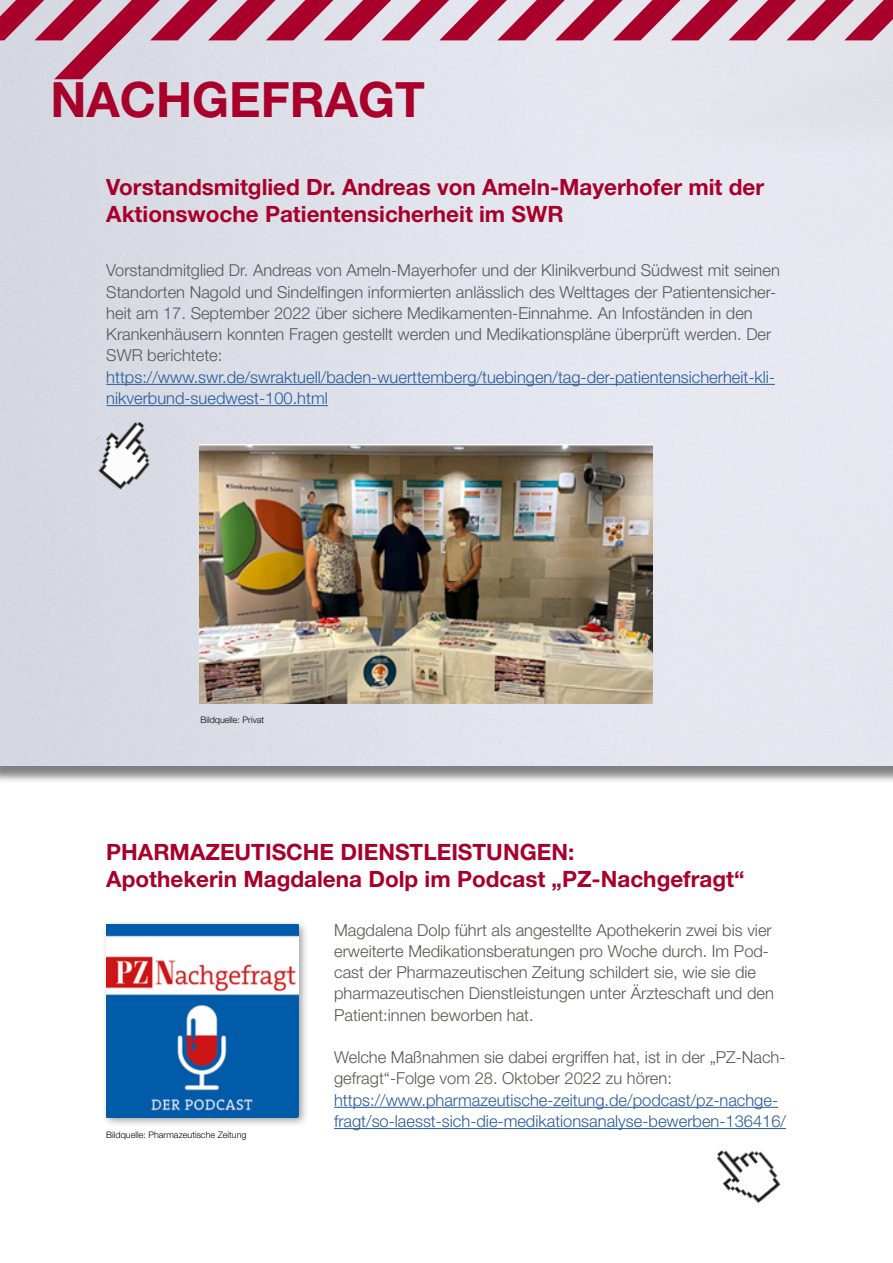
<style>
.page{position:relative;width:893px;height:1263px;background:#fff}
.page>*{position:absolute;margin:0;border:0;box-sizing:border-box;transform-origin:0 0}
.t1{font:700 48.75px "Helvetica Neue LT";color:#a8002b}
.t2{font:700 22.5px/27px "Helvetica Neue LT";color:#a8002b}
.t3{font:300 16.5px/21.3px "Helvetica Neue LT";color:#575754}
.t4{font:300 16.5px/21.3px "Helvetica Neue LT";color:#275b9b}
.t5{font:300 9px "Helvetica Neue LT";color:#000}
</style>
<div class="page">
<div style="left:0;top:0;width:893px;height:784px;background:#000;opacity:.5"></div>
<img style="left:0;top:79px;width:893px;height:686px">
<svg style="left:0;top:0;width:893px;height:79px;background:#d0a5b7"></svg>
<hr style="left:334px;top:1107px;width:444px;height:1px;background:#275b9b">
<hr style="left:334px;top:1128px;width:452px;height:1px;background:#275b9b">
<div style="left:101px;top:919px;width:209px;height:209px;background:#000;opacity:.4"></div>
<img style="left:106px;top:924px;width:192px;height:193px">
<hr style="left:106px;top:384px;width:669px;height:1px;background:#275b9b">
<hr style="left:106px;top:405px;width:222px;height:1px;background:#275b9b">
<img style="left:200px;top:445px;width:453px;height:258px">
<img style="left:694px;top:1128px;width:93px;height:76px">
<img style="left:75px;top:400px;width:105px;height:107px">
<h1 class="t1" style="left:50px;top:70px;width:376px">NACHGEFRAGT</h1>
<h2 class="t2" style="left:106px;top:173px;width:659px">Vorstandsmitglied Dr. Andreas von Ameln-Mayerhofer mit der<br>Aktionswoche Patientensicherheit im SWR</h2>
<p class="t3" style="left:106px;top:260px;width:675px">Vorstandmitglied Dr. Andreas von Ameln-Mayerhofer und der Klinikverbund Südwest mit seinen Standorten Nagold und Sindelfingen informierten anlässlich des Welttages der Patientensicher&shy;heit am 17. September 2022 über sichere Medikamenten-Einnahme. An Infoständen in den Krankenhäusern konnten Fragen gestellt werden und Medikationspläne überprüft werden. Der SWR berichtete:</p>
<p class="t4" style="left:106px;top:366px;width:670px">https://www.swr.de/swraktuell/baden-wuerttemberg/tuebingen/tag-der-patientensicherheit-kli&shy;nikverbund-suedwest-100.html</p>
<p class="t5" style="left:200px;top:714px;width:65px">Bildquelle: Privat</p>
<h2 class="t2" style="left:106px;top:837px;width:640px">PHARMAZEUTISCHE DIENSTLEISTUNGEN:<br>Apothekerin Magdalena Dolp im Podcast „PZ-Nachgefragt“</h2>
<p class="t5" style="left:106px;top:1129px;width:142px">Bildquelle: Pharmazeutische Zeitung</p>
<p class="t3" style="left:334px;top:919px;width:441px">Magdalena Dolp führt als angestellte Apothekerin zwei bis vier erweiterte Medikationsberatungen pro Woche durch. Im Pod&shy;cast der Pharmazeutischen Zeitung schildert sie, wie sie die pharmazeutischen Dienstleistungen unter Ärzteschaft und den Patient:innen beworben hat.</p>
<p class="t3" style="left:334px;top:1046px;width:453px">Welche Maßnahmen sie dabei ergriffen hat, ist in der „PZ-Nach&shy;gefragt“-Folge vom 28. Oktober 2022 zu hören:</p>
<p class="t4" style="left:334px;top:1089px;width:453px">https://www.pharmazeutische-zeitung.de/podcast/pz-nachge&shy;fragt/so-laesst-sich-die-medikationsanalyse-bewerben-136416/</p>
</div>
